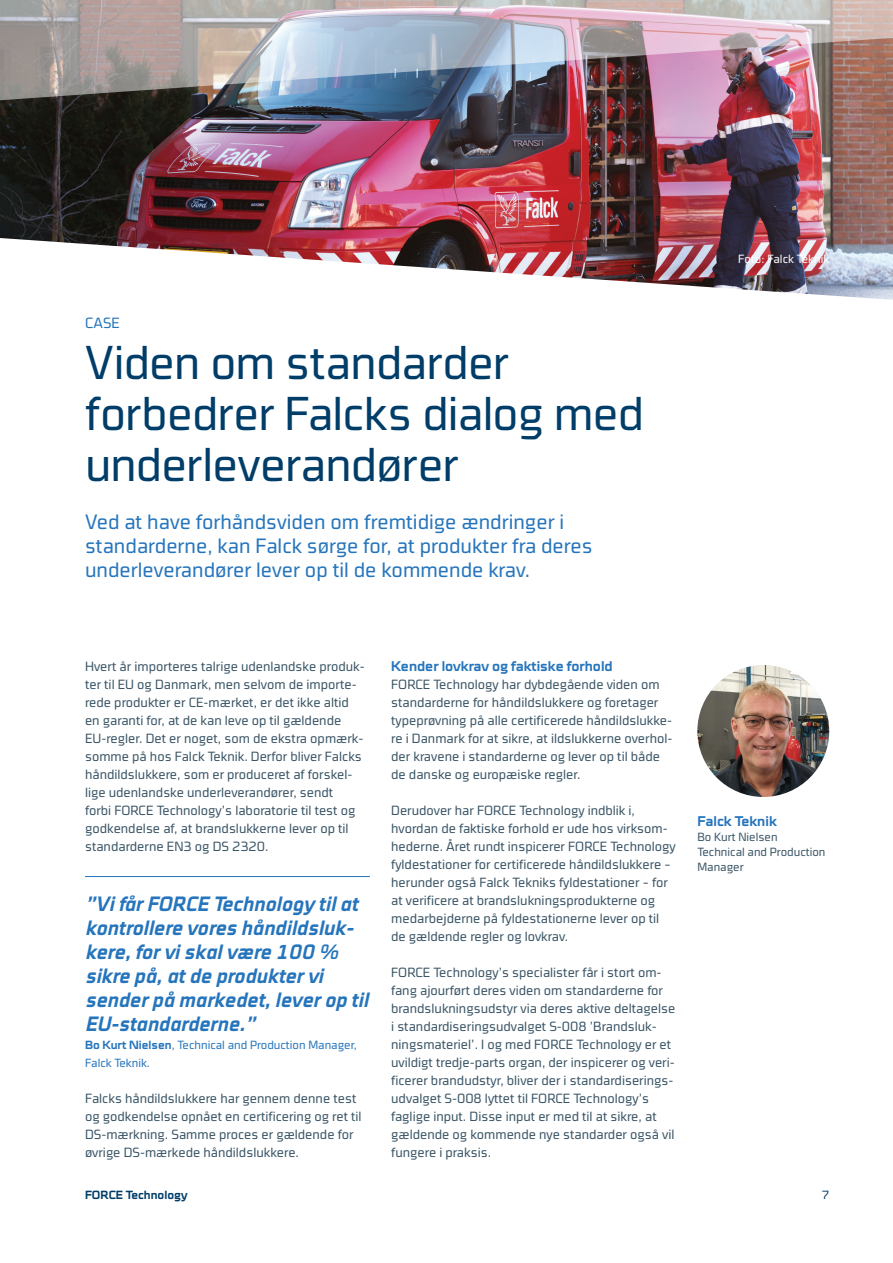
<style>
.page{position:relative;width:893px;height:1263px;background:#fff}
.page>*{position:absolute;margin:0;border:0;box-sizing:border-box;transform-origin:0 0}
.t1{font:300 condensed 48px/51px "Cube OT";letter-spacing:-.02em;color:#003d68}
.t2{font:italic 700 condensed 21px/24px "Cube OT";color:#2675bc}
.t3{font:300 condensed 21px/24px "Cube OT";color:#2675bc}
.t4{font:300 condensed 15px "Cube OT";color:#2675bc}
.t5{font:700 14.25px "Cube OT";color:#2675bc}
.t6{font:300 condensed 13.5px/18px "Cube OT";color:#3b5566}
.t7{font:300 condensed 12px/18px "Cube OT";color:#2675bc}
.t8{font:300 condensed 12px/15px "Cube OT";color:#3b5566}
.t9{font:300 condensed 12px "Cube OT";color:#fff}
.t10{font:700 12px "Cube OT";color:#003d68}
.t11{font:300 condensed 12px "Cube OT";color:#003d68}
.s1{font-weight:700;font-stretch:normal}
</style>
<div class="page">
<hr style="left:85px;top:876px;width:285px;height:1px;background:#2675bc">
<img style="left:697px;top:665px;width:132px;height:132px;border-radius:66px">
<img style="left:0;top:101px;width:893px;height:199px">
<img style="left:0;top:0;width:893px;height:101px">
<p class="t4" style="left:85px;top:314px;width:36px">CASE</p>
<h1 class="t1" style="left:85px;top:336px;width:561px">Viden om standarder forbedrer Falcks dialog med underleverandører</h1>
<h2 class="t3" style="left:85px;top:509px;width:509px">Ved at have forhåndsviden om fremtidige ændringer i standarderne, kan Falck sørge for, at produkter fra deres underleverandører lever op til de kommende krav.</h2>
<p class="t9" style="left:738px;top:252px;width:93px">Foto: Falck Teknik</p>
<p class="t6" style="left:85px;top:657px;width:281px">Hvert år importeres talrige udenlandske produk&shy;ter til EU og Danmark, men selvom de importe&shy;rede produkter er CE-mærket, er det ikke altid en garanti for, at de kan leve op til gældende EU-regler. Det er noget, som de ekstra opmærk&shy;somme på hos Falck Teknik. Derfor bliver Falcks håndildslukkere, som er produceret af forskel&shy;lige udenlandske underleverandører, sendt<br>forbi FORCE Technology’s laboratorie til test og godkendelse af, at brandslukkerne lever op til standarderne EN3 og DS 2320.</p>
<h2 class="t2" style="left:85px;top:891px;width:285px">”Vi får FORCE Technology til at kontrollere vores håndildsluk&shy;kere, for vi skal være 100 % sikre på, at de produkter vi sender på markedet, lever op til<br>EU-standarderne.”</h2>
<p class="t7" style="left:85px;top:1036px;width:273px"><span class="s1">Bo Kurt Nielsen</span>, Technical and Production Manager,<br>Falck Teknik.</p>
<p class="t6" style="left:85px;top:1089px;width:278px">Falcks håndildslukkere har gennem denne test og godkendelse opnået en certificering og ret til DS-mærkning. Samme proces er gældende for øvrige DS-mærkede håndildslukkere.</p>
<p class="t5" style="left:391px;top:657px;width:223px">Kender lovkrav og faktiske forhold</p>
<p class="t6" style="left:391px;top:675px;width:283px">FORCE Technology har dybdegående viden om standarderne for håndildslukkere og foretager typeprøvning på alle certificerede håndildslukke&shy;re i Danmark for at sikre, at ildslukkerne overhol&shy;der kravene i standarderne og lever op til både de danske og europæiske regler.</p>
<p class="t6" style="left:391px;top:801px;width:286px">Derudover har FORCE Technology indblik i, hvordan de faktiske forhold er ude hos virksom&shy;hederne. Året rundt inspicerer FORCE Technology fyldestationer for certificerede håndildslukkere – herunder også Falck Tekniks fyldestationer – for at verificere at brandslukningsprodukterne og medarbejderne på fyldestationerne lever op til de gældende regler og lovkrav.</p>
<p class="t6" style="left:391px;top:963px;width:286px">FORCE Technology’s specialister får i stort om&shy;fang ajourført deres viden om standarderne for brandslukningsudstyr via deres aktive deltagelse i standardiseringsudvalget S-008 ’Brandsluk&shy;ningsmateriel’. I og med FORCE Technology er et uvildigt tredje-parts organ, der inspicerer og veri&shy;ficerer brandudstyr, bliver der i standardiserings&shy;udvalget S-008 lyttet til FORCE Technology’s faglige input. Disse input er med til at sikre, at gældende og kommende nye standarder også vil fungere i praksis.</p>
<p class="t5" style="left:697px;top:813px;width:81px">Falck Teknik</p>
<p class="t8" style="left:697px;top:830px;width:130px">Bo Kurt Nielsen<br>Technical and Production<br>Manager</p>
<p class="t10" style="left:85px;top:1188px;width:104px">FORCE Technology</p>
<p class="t11" style="left:822px;top:1188px;width:9px">7</p>
</div>
